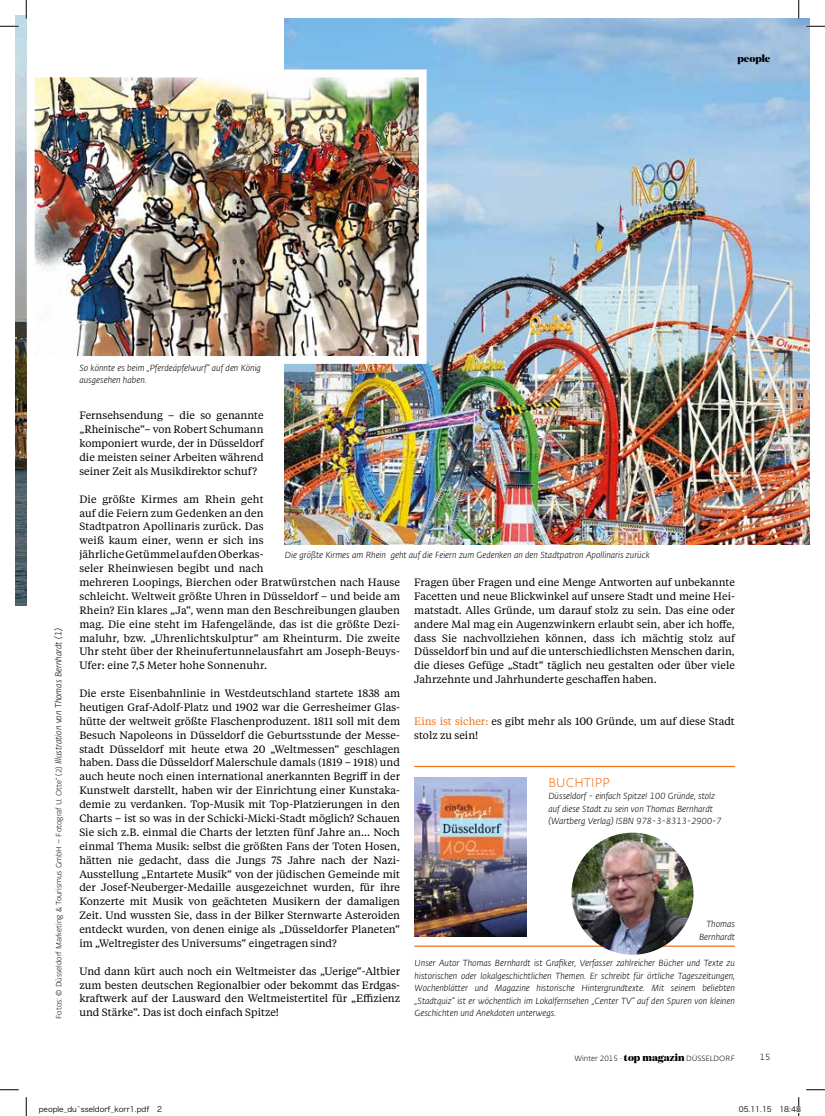
<style>
.page{position:relative;width:825px;height:1116px;background:#fff}
.page>*{position:absolute;margin:0;border:0;box-sizing:border-box;transform-origin:0 0}
.t1{font:300 12.5px "Fedra Sans Alt Std";letter-spacing:.01em;color:#ee721b}
.t2{font:10.62px/13.9px "Tiempos Text";letter-spacing:.01em;color:#000;text-align:justify}
.t3{font:800 10px "Domaine Display";color:#000}
.t4{font:italic 300 8.75px/12.5px "Fedra Sans Alt Std";color:#000}
.t5{font:300 8.75px "Fedra Sans Alt Std";color:#000}
.t6{font:300 7.5px "Fedra Sans Alt Std";color:#000}
.t7{font:7.5px "Hira Kaku Pro N W3";color:#000}
.s1{font-style:italic;font-size:8.75px}
.s2{color:#ee721b}
.s3{font-family:"Domaine Display";font-weight:800;font-size:10px}
</style>
<div class="page">
<img style="left:16px;top:16px;width:11px;height:589px">
<img style="left:285px;top:18px;width:524px;height:526px">
<img style="left:414px;top:777px;width:113px;height:159px">
<img style="left:36px;top:78px;width:382px;height:277px">
<div style="left:27px;top:69px;width:400px;height:295px;border:8px solid #fff"></div>
<hr style="left:414px;top:766px;width:321px;height:1px;background:#ee721b">
<hr style="left:414px;top:945px;width:321px;height:1px;background:#ee721b">
<img style="left:571px;top:832px;width:122px;height:122px;border-radius:61px">
<svg style="left:0;top:25px;width:19px;height:2px"></svg>
<svg style="left:806px;top:25px;width:19px;height:2px"></svg>
<svg style="left:0;top:1089px;width:19px;height:1px"></svg>
<svg style="left:806px;top:1089px;width:19px;height:1px"></svg>
<svg style="left:25px;top:0;width:2px;height:19px"></svg>
<svg style="left:25px;top:1097px;width:2px;height:18px"></svg>
<svg style="left:798px;top:0;width:1px;height:19px"></svg>
<svg style="left:798px;top:1097px;width:2px;height:18px"></svg>
<p class="t3" style="left:737px;top:52px;width:35px">people</p>
<p class="t6" style="left:54px;top:1018px;width:392px;rotate:-90deg">Fotos: © Düsseldorf Marketing &amp; Tourismus GmbH – Fotograf U. Otte“ (2) <span class="s1">Illustration von Thomas Bernhardt (1)</span></p>
<p class="t4" style="left:79px;top:361px;width:183px">So könnte es beim „Pferdeäpfelwurf“ auf den König ausgesehen haben.</p>
<p class="t2" style="left:79px;top:408px;width:186px">Fernsehsendung – die so genannte „Rheinische“ – von Robert Schumann komponiert wurde, der in Düsseldorf die meisten seiner Arbeiten während seiner Zeit als Musikdirektor schuf?</p>
<p class="t2" style="left:79px;top:491px;width:322px;text-align:left">Die größte Kirmes am Rhein geht<br>auf die Feiern zum Gedenken an den<br>Stadtpatron Apollinaris zurück. Das<br>weiß kaum einer, wenn er sich ins<br>jährliche Getümmel auf den Oberkas-<br>seler Rheinwiesen begibt und nach<br>mehreren Loopings, Bierchen oder Bratwürstchen nach Hause schleicht. Weltweit größte Uhren in Düsseldorf – und beide am Rhein? Ein klares „Ja“, wenn man den Beschreibungen glauben mag. Die eine steht im Hafengelände, das ist die größte Dezi&shy;maluhr, bzw. „Uhrenlichtskulptur“ am Rheinturm. Die zweite Uhr steht über der Rheinufertunnelausfahrt am Joseph-Beuys-Ufer: eine 7,5 Meter hohe Sonnenuhr.</p>
<p class="t2" style="left:79px;top:686px;width:322px">Die erste Eisenbahnlinie in Westdeutschland startete 1838 am heutigen Graf-Adolf-Platz und 1902 war die Gerresheimer Glas&shy;hütte der weltweit größte Flaschenproduzent. 1811 soll mit dem Besuch Napoleons in Düsseldorf die Geburtsstunde der Messe&shy;stadt Düsseldorf mit heute etwa 20 „Weltmessen“ geschlagen haben. Dass die Düsseldorf Malerschule damals (1819 – 1918) und auch heute noch einen international anerkannten Begriff in der Kunstwelt darstellt, haben wir der Einrichtung einer Kunstaka&shy;demie zu verdanken. Top-Musik mit Top-Platzierungen in den Charts – ist so was in der Schicki-Micki-Stadt möglich? Schauen Sie sich z.B. einmal die Charts der letzten fünf Jahre an... Noch einmal Thema Musik: selbst die größten Fans der Toten Hosen, hätten nie gedacht, dass die Jungs 75 Jahre nach der Nazi-Ausstellung „Entartete Musik“ von der jüdischen Gemeinde mit der Josef-Neuberger-Medaille ausgezeichnet wurden, für ihre Konzerte mit Musik von geächteten Musikern der damaligen Zeit. Und wussten Sie, dass in der Bilker Sternwarte Asteroiden entdeckt wurden, von denen einige als „Düsseldorfer Planeten“ im „Weltregister des Universums“ eingetragen sind?</p>
<p class="t2" style="left:79px;top:963px;width:322px">Und dann kürt auch noch ein Weltmeister das „Uerige“-Altbier zum besten deutschen Regionalbier oder bekommt das Erdgas&shy;kraftwerk auf der Lausward den Weltmeistertitel für „Effizienz und Stärke“. Das ist doch einfach Spitze!</p>
<p class="t4" style="left:285px;top:548px;width:366px">Die größte Kirmes am Rhein geht auf die Feiern zum Gedenken an den Stadtpatron Apollinaris zurück</p>
<p class="t2" style="left:414px;top:575px;width:322px">Fragen über Fragen und eine Menge Antworten auf unbekannte Facetten und neue Blickwinkel auf unsere Stadt und meine Hei&shy;matstadt. Alles Gründe, um darauf stolz zu sein. Das eine oder andere Mal mag ein Augenzwinkern erlaubt sein, aber ich hoffe, dass Sie nachvollziehen können, dass ich mächtig stolz auf Düsseldorf bin und auf die unterschiedlichsten Menschen darin, die dieses Gefüge „Stadt“ täglich neu gestalten oder über viele Jahrzehnte und Jahrhunderte geschaffen haben.</p>
<p class="t2" style="left:414px;top:713px;width:322px"><span class="s2">Eins ist sicher:</span> es gibt mehr als 100 Gründe, um auf diese Stadt stolz zu sein!</p>
<p class="t1" style="left:548px;top:775px;width:63px">BUCHTIPP</p>
<p class="t4" style="left:548px;top:790px;width:175px">Düsseldorf - einfach Spitze! 100 Gründe, stolz auf diese Stadt zu sein von Thomas Bernhardt (Wartberg Verlag) ISBN 978-3-8313-2900-7</p>
<p class="t4" style="left:699px;top:917px;width:37px;text-align:right">Thomas<br>Bernhardt</p>
<p class="t4" style="left:415px;top:957px;width:322px;text-align:justify">Unser Autor Thomas Bernhardt ist Grafiker, Verfasser zahlreicher Bücher und Texte zu historischen oder lokalgeschichtlichen Themen. Er schreibt für örtliche Tageszeitungen, Wochenblätter und Magazine historische Hintergrundtexte. Mit seinem beliebten „Stadtquiz“ ist er wöchentlich im Lokalfernsehen „Center TV“ auf den Spuren von kleinen Geschichten und Anekdoten unterwegs.</p>
<p class="t6" style="left:574px;top:1054px;width:162px">Winter 2015 · <span class="s3">top magazin</span> DÜSSELDORF</p>
<p class="t5" style="left:760px;top:1052px;width:12px">15</p>
<p class="t7" style="left:39px;top:1102px;width:125px">people_düsseldorf_korr1.pdf 2</p>
<p class="t7" style="left:739px;top:1102px;width:64px">05.11.15 18:48</p>
</div>
